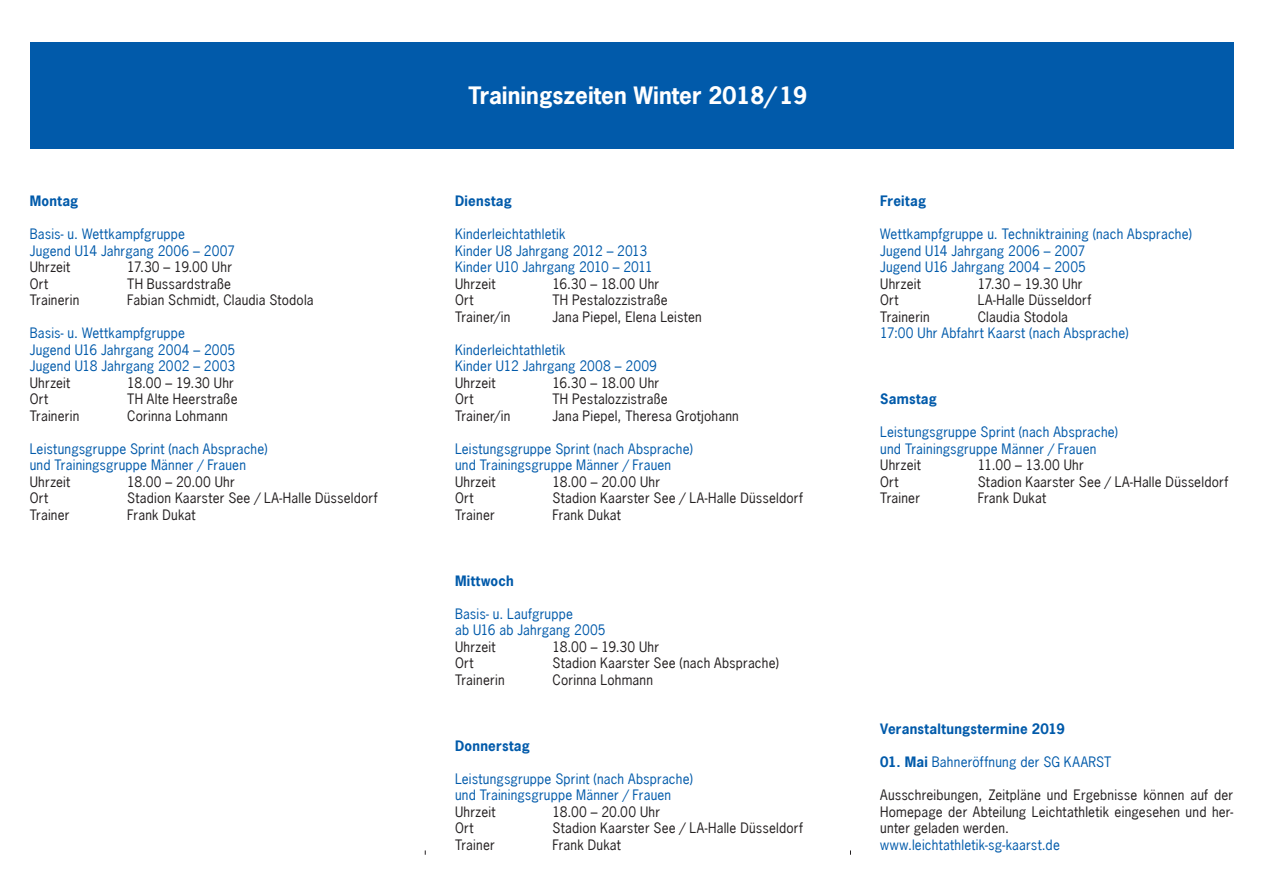
<style>
.page{position:relative;width:1263px;height:893px;background:#fff}
.page>*{position:absolute;margin:0;border:0;box-sizing:border-box;transform-origin:0 0}
.t1{font:700 22.5px "News Gothic LT";color:#fff}
.t2{font:13.5px/16.5px "News Gothic LT";letter-spacing:.015em;color:#015aaa}
.t3{font:13.5px/16.5px "News Gothic LT";letter-spacing:.015em;color:#231f20;text-align:justify}
.t4{font:700 13.5px "News Gothic LT";letter-spacing:.02em;color:#015aaa}
.s1{color:#231f20}
.s2{font-weight:700}
</style>
<div class="page">
<div style="left:30px;top:43px;width:1203px;height:106px;background:#015aaa"></div>
<p class="t1" style="left:468px;top:81px;width:340px">Trainingszeiten Winter 2018/19</p>
<p class="t4" style="left:30px;top:192px;width:50px">Montag</p>
<p class="t2" style="left:30px;top:226px;width:207px">Basis- u. Wettkampfgruppe<br>Jugend U14 Jahrgang 2006 – 2007<br><span class="s1">Uhrzeit</span></p>
<p class="t3" style="left:127px;top:259px;width:106px">17.30 – 19.00 Uhr</p>
<p class="t3" style="left:30px;top:275px;width:20px">Ort</p>
<p class="t3" style="left:127px;top:275px;width:105px">TH Bussardstraße</p>
<p class="t3" style="left:30px;top:292px;width:51px">Trainerin</p>
<p class="t3" style="left:127px;top:292px;width:188px">Fabian Schmidt, Claudia Stodola</p>
<p class="t2" style="left:30px;top:325px;width:157px">Basis- u. Wettkampfgruppe</p>
<p class="t2" style="left:30px;top:341px;width:207px">Jugend U16 Jahrgang 2004 – 2005</p>
<p class="t2" style="left:30px;top:358px;width:207px">Jugend U18 Jahrgang 2002 – 2003<br><span class="s1">Uhrzeit</span></p>
<p class="t3" style="left:127px;top:374px;width:108px">18.00 – 19.30 Uhr</p>
<p class="t4" style="left:455px;top:192px;width:58px">Dienstag</p>
<p class="t2" style="left:455px;top:226px;width:194px">Kinderleichtathletik<br>Kinder U8 Jahrgang 2012 – 2013</p>
<p class="t2" style="left:455px;top:259px;width:199px">Kinder U10 Jahrgang 2010 – 2011<br><span class="s1">Uhrzeit</span></p>
<p class="t3" style="left:552px;top:275px;width:108px">16.30 – 18.00 Uhr</p>
<p class="t3" style="left:455px;top:292px;width:20px">Ort</p>
<p class="t3" style="left:552px;top:292px;width:117px">TH Pestalozzistraße</p>
<p class="t3" style="left:455px;top:308px;width:57px">Trainer/in</p>
<p class="t3" style="left:552px;top:308px;width:151px">Jana Piepel, Elena Leisten</p>
<p class="t2" style="left:455px;top:341px;width:112px">Kinderleichtathletik</p>
<p class="t2" style="left:455px;top:358px;width:204px">Kinder U12 Jahrgang 2008 – 2009<br><span class="s1">Uhrzeit</span></p>
<p class="t3" style="left:552px;top:374px;width:108px">16.30 – 18.00 Uhr</p>
<p class="t4" style="left:880px;top:192px;width:47px">Freitag</p>
<p class="t2" style="left:880px;top:226px;width:313px">Wettkampfgruppe u. Techniktraining (nach Absprache)</p>
<p class="t2" style="left:880px;top:242px;width:207px;text-align:justify">Jugend U14 Jahrgang 2006 – 2007<br>Jugend U16 Jahrgang 2004 – 2005<br><span class="s1">Uhrzeit</span></p>
<p class="t3" style="left:978px;top:275px;width:106px">17.30 – 19.30 Uhr</p>
<p class="t3" style="left:880px;top:292px;width:20px">Ort</p>
<p class="t3" style="left:978px;top:292px;width:115px">LA-Halle Düsseldorf</p>
<p class="t3" style="left:880px;top:308px;width:51px">Trainerin</p>
<p class="t2" style="left:880px;top:308px;width:250px;text-indent:97px"><span class="s1">Claudia Stodola<br></span>17:00 Uhr Abfahrt Kaarst (nach Absprache)</p>
<p class="t3" style="left:30px;top:391px;width:20px">Ort</p>
<p class="t3" style="left:127px;top:391px;width:112px">TH Alte Heerstraße</p>
<p class="t3" style="left:30px;top:407px;width:51px">Trainerin</p>
<p class="t3" style="left:127px;top:407px;width:102px">Corinna Lohmann</p>
<p class="t2" style="left:30px;top:440px;width:239px">Leistungsgruppe Sprint (nach Absprache)</p>
<p class="t2" style="left:30px;top:457px;width:218px">und Trainingsgruppe Männer / Frauen<br><span class="s1">Uhrzeit</span></p>
<p class="t3" style="left:127px;top:473px;width:109px">18.00 – 20.00 Uhr</p>
<p class="t3" style="left:455px;top:391px;width:20px">Ort</p>
<p class="t3" style="left:552px;top:391px;width:117px">TH Pestalozzistraße</p>
<p class="t3" style="left:455px;top:407px;width:57px">Trainer/in</p>
<p class="t3" style="left:552px;top:407px;width:188px">Jana Piepel, Theresa Grotjohann</p>
<p class="t2" style="left:455px;top:440px;width:239px">Leistungsgruppe Sprint (nach Absprache)</p>
<p class="t2" style="left:455px;top:457px;width:218px">und Trainingsgruppe Männer / Frauen<br><span class="s1">Uhrzeit</span></p>
<p class="t3" style="left:552px;top:473px;width:109px">18.00 – 20.00 Uhr</p>
<p class="t3" style="left:30px;top:490px;width:20px">Ort</p>
<p class="t3" style="left:127px;top:490px;width:252px">Stadion Kaarster See / LA-Halle Düsseldorf</p>
<p class="t3" style="left:30px;top:506px;width:41px">Trainer</p>
<p class="t3" style="left:127px;top:506px;width:70px">Frank Dukat</p>
<p class="t3" style="left:455px;top:490px;width:20px">Ort</p>
<p class="t3" style="left:552px;top:490px;width:252px">Stadion Kaarster See / LA-Halle Düsseldorf</p>
<p class="t3" style="left:455px;top:506px;width:41px">Trainer</p>
<p class="t3" style="left:552px;top:506px;width:70px">Frank Dukat</p>
<p class="t4" style="left:880px;top:390px;width:58px">Samstag</p>
<p class="t2" style="left:880px;top:424px;width:239px">Leistungsgruppe Sprint (nach Absprache)</p>
<p class="t2" style="left:880px;top:440px;width:218px">und Trainingsgruppe Männer / Frauen<br><span class="s1">Uhrzeit</span></p>
<p class="t3" style="left:978px;top:457px;width:108px">11.00 – 13.00 Uhr</p>
<p class="t3" style="left:880px;top:473px;width:20px">Ort</p>
<p class="t3" style="left:978px;top:473px;width:252px">Stadion Kaarster See / LA-Halle Düsseldorf</p>
<p class="t3" style="left:880px;top:490px;width:41px">Trainer</p>
<p class="t3" style="left:978px;top:490px;width:70px">Frank Dukat</p>
<p class="t4" style="left:455px;top:572px;width:60px">Mittwoch</p>
<p class="t2" style="left:455px;top:605px;width:120px">Basis- u. Laufgruppe</p>
<p class="t2" style="left:455px;top:622px;width:152px">ab U16 ab Jahrgang 2005<br><span class="s1">Uhrzeit</span></p>
<p class="t3" style="left:552px;top:638px;width:108px">18.00 – 19.30 Uhr</p>
<p class="t3" style="left:455px;top:655px;width:20px">Ort</p>
<p class="t3" style="left:552px;top:655px;width:228px">Stadion Kaarster See (nach Absprache)</p>
<p class="t3" style="left:455px;top:671px;width:51px">Trainerin</p>
<p class="t3" style="left:552px;top:671px;width:102px">Corinna Lohmann</p>
<p class="t4" style="left:455px;top:737px;width:76px">Donnerstag</p>
<p class="t2" style="left:455px;top:770px;width:239px">Leistungsgruppe Sprint (nach Absprache)</p>
<p class="t2" style="left:455px;top:787px;width:218px">und Trainingsgruppe Männer / Frauen<br><span class="s1">Uhrzeit</span></p>
<p class="t3" style="left:552px;top:803px;width:109px">18.00 – 20.00 Uhr</p>
<p class="t3" style="left:455px;top:820px;width:20px">Ort</p>
<p class="t3" style="left:552px;top:820px;width:252px">Stadion Kaarster See / LA-Halle Düsseldorf</p>
<p class="t3" style="left:455px;top:836px;width:41px">Trainer</p>
<p class="t3" style="left:552px;top:836px;width:70px">Frank Dukat</p>
<p class="t4" style="left:880px;top:720px;width:186px">Veranstaltungstermine 2019</p>
<p class="t2" style="left:880px;top:754px;width:233px"><span class="s2">01. Mai</span> Bahneröffnung der SG KAARST</p>
<p class="t3" style="left:880px;top:787px;width:354px">Ausschreibungen, Zeitpläne und Ergebnisse können auf der Homepage der Abteilung Leichtathletik eingesehen und her&shy;unter geladen werden.</p>
<p class="t2" style="left:880px;top:836px;width:181px">www.leichtathletik-sg-kaarst.de</p>
</div>
